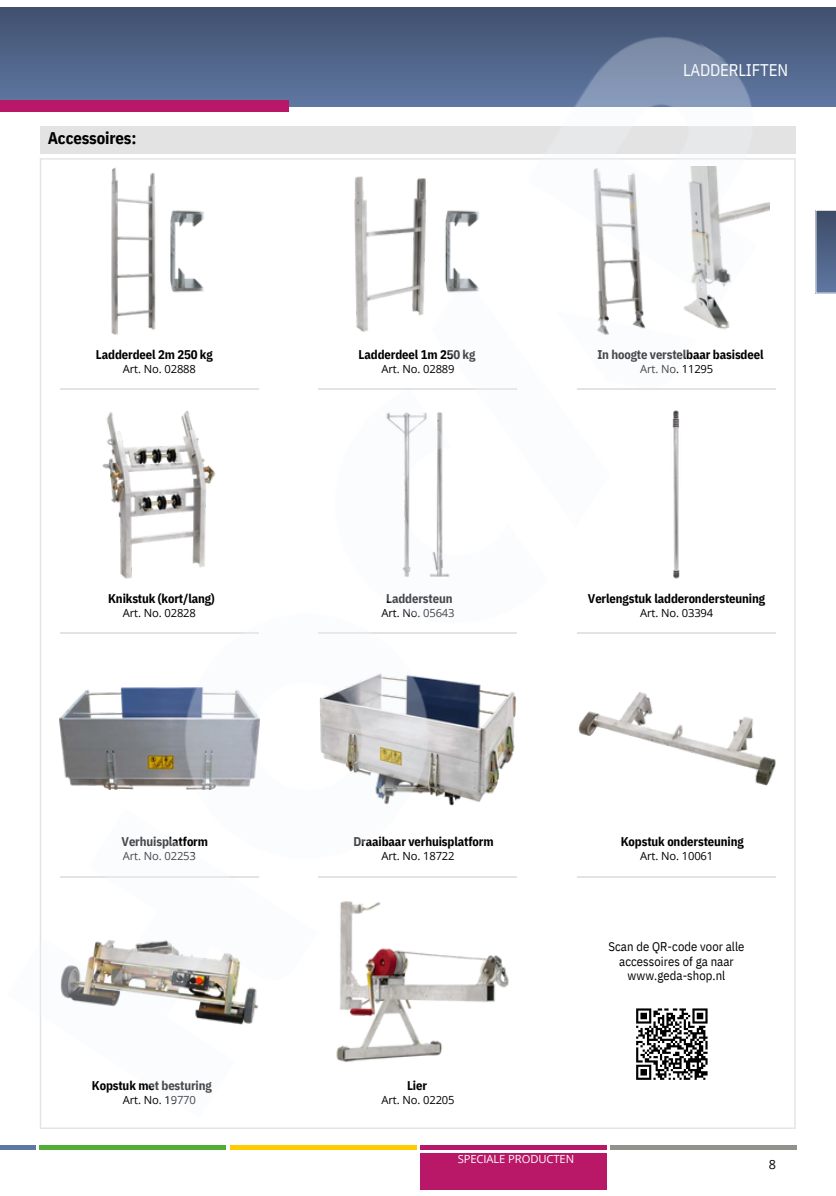
<style>
.page{position:relative;width:836px;height:1196px;background:#fff}
.page>*{position:absolute;margin:0;border:0;box-sizing:border-box;transform-origin:0 0}
.t1{font:700 16.8px "IBM Plex Sans Cond";letter-spacing:-.01em;color:#000}
.t2{font:16.8px "IBM Plex Sans Cond";letter-spacing:-.01em;color:#fff}
.t3{font:700 12.6px "IBM Plex Sans Cond";letter-spacing:-.01em;color:#000}
.t4{font:12.6px/14.8px "IBM Plex Sans Cond";letter-spacing:.005em;color:#000;text-align:center}
.t5{font:12.6px "Open Sans";color:#000}
.t6{font:11.2px "Open Sans";letter-spacing:-.01em;color:#000}
.t7{font:11.2px "Open Sans";letter-spacing:-.01em;color:#fff}
</style>
<div class="page">
<hr style="left:0;top:1145px;width:36px;height:4px;background:#5f78a3">
<hr style="left:40px;top:1145px;width:186px;height:4px;background:#52ae32">
<hr style="left:230px;top:1145px;width:186px;height:4px;background:#fc0">
<hr style="left:610px;top:1145px;width:186px;height:4px;background:#92918a">
<hr style="left:420px;top:1145px;width:186px;height:4px;background:#b81867">
<div style="left:420px;top:1153px;width:186px;height:36px;background:#b81867"></div>
<svg style="left:835px;top:210px;width:1px;height:83px"></svg>
<img style="left:0;top:7px;width:835px;height:1112px">
<h1 class="t2" style="left:683px;top:58px;width:107px">LADDERLIFTEN</h1>
<h1 class="t1" style="left:48px;top:127px;width:90px">Accessoires:</h1>
<p class="t3" style="left:96px;top:346px;width:118px">Ladderdeel 2m 250 kg</p>
<p class="t3" style="left:358px;top:346px;width:118px">Ladderdeel 1m 250 kg</p>
<p class="t3" style="left:597px;top:346px;width:168px">In hoogte verstelbaar basisdeel</p>
<p class="t6" style="left:123px;top:361px;width:75px">Art. No. 02888</p>
<p class="t6" style="left:381px;top:361px;width:75px">Art. No. 02889</p>
<p class="t6" style="left:640px;top:361px;width:75px">Art. No. 11295</p>
<p class="t3" style="left:108px;top:590px;width:108px">Knikstuk (kort/lang)</p>
<p class="t3" style="left:386px;top:590px;width:68px">Laddersteun</p>
<p class="t3" style="left:588px;top:590px;width:179px">Verlengstuk ladderondersteuning</p>
<p class="t6" style="left:123px;top:604px;width:75px">Art. No. 02828</p>
<p class="t6" style="left:381px;top:604px;width:75px">Art. No. 05643</p>
<p class="t6" style="left:640px;top:604px;width:75px">Art. No. 03394</p>
<p class="t3" style="left:122px;top:833px;width:88px">Verhuisplatform</p>
<p class="t3" style="left:353px;top:833px;width:142px">Draaibaar verhuisplatform</p>
<p class="t3" style="left:620px;top:833px;width:124px">Kopstuk ondersteuning</p>
<p class="t6" style="left:123px;top:848px;width:75px">Art. No. 02253</p>
<p class="t6" style="left:381px;top:848px;width:75px">Art. No. 18722</p>
<p class="t6" style="left:640px;top:848px;width:75px">Art. No. 10061</p>
<p class="t4" style="left:608px;top:938px;width:138px">Scan de QR-code voor alle accessoires of ga naar www.geda-shop.nl</p>
<p class="t3" style="left:92px;top:1077px;width:121px">Kopstuk met besturing</p>
<p class="t3" style="left:407px;top:1077px;width:22px">Lier</p>
<p class="t6" style="left:123px;top:1092px;width:75px">Art. No. 19770</p>
<p class="t6" style="left:381px;top:1092px;width:75px">Art. No. 02205</p>
<p class="t7" style="left:458px;top:1151px;width:118px">SPECIALE PRODUCTEN</p>
<p class="t5" style="left:769px;top:1155px;width:9px">8</p>
</div>
